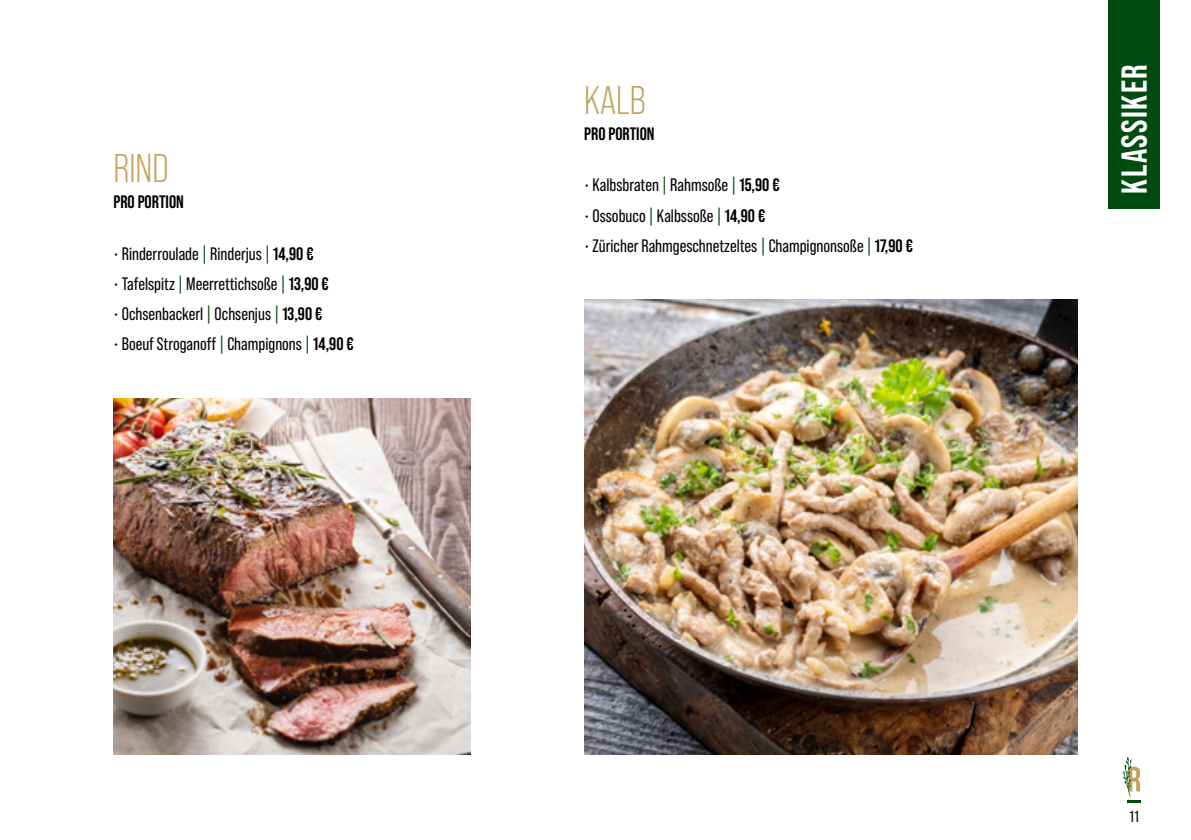
<style>
.page{position:relative;width:1191px;height:840px;background:#fff}
.page>*{position:absolute;margin:0;border:0;box-sizing:border-box;transform-origin:0 0}
.t1{font:40px "Bebas Neue Pro";color:#c3a05b}
.t2{font:700 36px "Bebas Neue Pro";letter-spacing:.04em;color:#fff}
.t3{font:18px "Bebas Neue Pro";color:#000}
.t4{font:700 18px "Bebas Neue Pro";color:#000}
.t5{font:16px "Bebas Neue Pro";color:#000}
.s1{color:#004b12}
.s2{font-weight:700}
</style>
<div class="page">
<img style="left:584px;top:299px;width:493px;height:455px">
<div style="left:1108px;top:0;width:51px;height:208px;background:#004b12"></div>
<svg style="left:1123px;top:757px;width:17px;height:39px"></svg>
<hr style="left:1127px;top:799px;width:14px;height:3px;background:#004b12">
<img style="left:113px;top:398px;width:358px;height:356px">
<h1 class="t1" style="left:113px;top:146px;width:57px">RIND</h1>
<p class="t4" style="left:113px;top:191px;width:72px">PRO PORTION</p>
<p class="t3" style="left:113px;top:243px;width:202px">• Rinderroulade <span class="s1">|</span> Rinderjus <span class="s1">|</span> <span class="s2">14,90 €</span></p>
<p class="t3" style="left:113px;top:273px;width:217px">• Tafelspitz <span class="s1">|</span> Meerrettichsoße <span class="s1">|</span> <span class="s2">13,90 €</span></p>
<p class="t3" style="left:113px;top:303px;width:210px">• Ochsenbackerl <span class="s1">|</span> Ochsenjus <span class="s1">|</span> <span class="s2">13,90 €</span></p>
<p class="t3" style="left:113px;top:333px;width:242px">• Boeuf Stroganoff <span class="s1">|</span> Champignons <span class="s1">|</span> <span class="s2">14,90 €</span></p>
<h1 class="t1" style="left:584px;top:78px;width:63px">KALB</h1>
<p class="t4" style="left:584px;top:123px;width:72px">PRO PORTION</p>
<p class="t3" style="left:584px;top:175px;width:197px">• Kalbsbraten <span class="s1">|</span> Rahmsoße <span class="s1">|</span> <span class="s2">15,90 €</span></p>
<p class="t3" style="left:584px;top:205px;width:183px">• Ossobuco <span class="s1">|</span> Kalbssoße <span class="s1">|</span> <span class="s2">14,90 €</span></p>
<p class="t3" style="left:584px;top:235px;width:330px">• Züricher Rahmgeschnetzeltes <span class="s1">|</span> Champignonsoße <span class="s1">|</span> <span class="s2">17,90 €</span></p>
<h2 class="t2" style="left:1113px;top:193px;width:131px;rotate:-90deg">KLASSIKER</h2>
<p class="t5" style="left:1129px;top:806px;width:11px">11</p>
</div>
